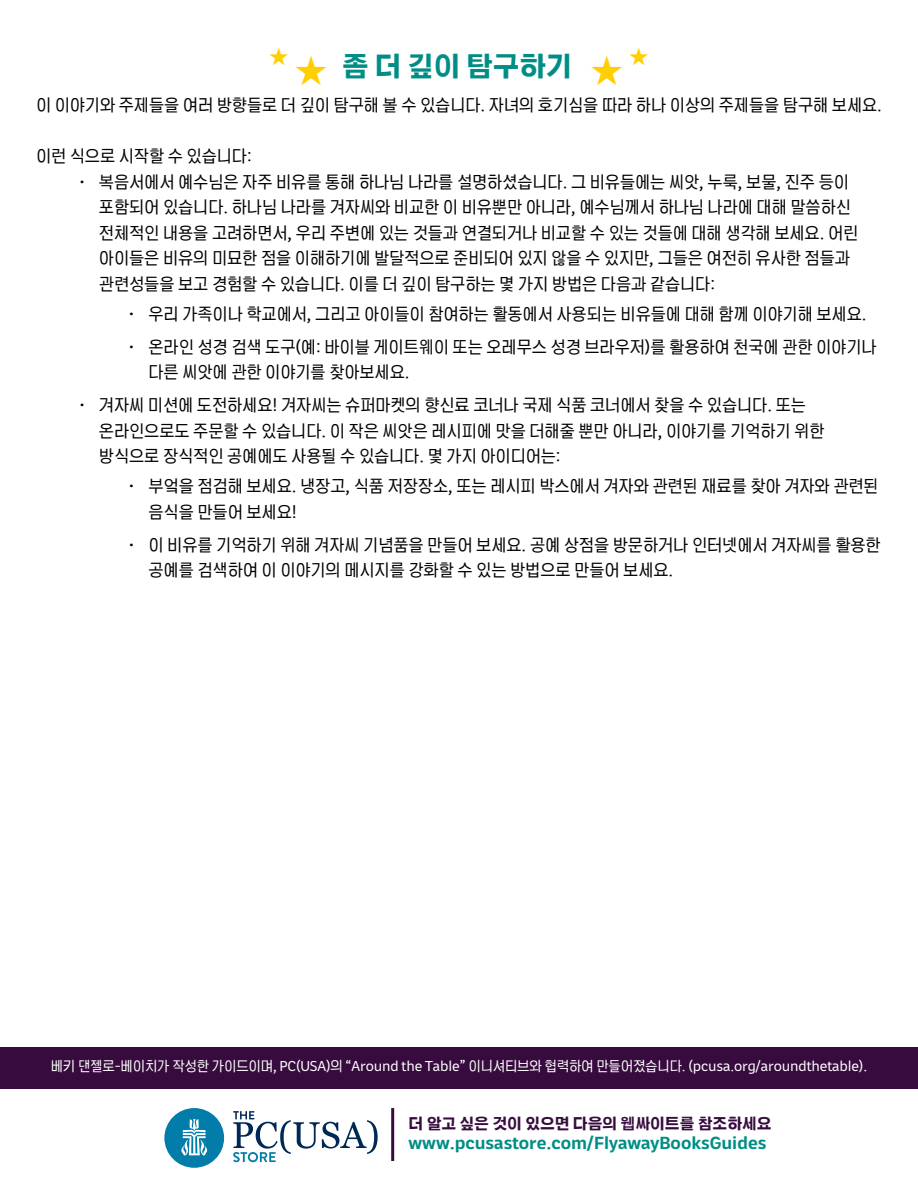
<style>
.page{position:relative;width:918px;height:1188px;background:#fff}
.page>*{position:absolute;margin:0;border:0;box-sizing:border-box;transform-origin:0 0}
.t1{font:700 27px "Neutronic Hangeul";color:#008d85}
.t2{font:16.5px/25.5px "Neutronic Hangeul";color:#000}
.t3{font:600 16.5px "Neutronic Hangeul";color:#008d85}
.t4{font:700 15px "Neutronic Hangeul";color:#380b3f}
.t5{font:13.5px "Neutronic Hangeul";letter-spacing:-.01em;color:#fff}
</style>
<div class="page">
<div style="left:0;top:1047px;width:918px;height:42px;background:#380b3f"></div>
<div style="left:164px;top:1108px;width:60px;height:60px;background:#027ca8;border-radius:50%"></div>
<svg style="left:181px;top:1119px;width:26px;height:36px"></svg>
<svg style="left:233px;top:1111px;width:145px;height:51px"></svg>
<hr style="left:391px;top:1108px;width:3px;height:53px;background:#380b3f">
<h1 class="t1" style="left:342px;top:50px;width:232px">좀 더 깊이 탐구하기</h1>
<p class="t2" style="left:36px;top:93px;width:847px">이 이야기와 주제들을 여러 방향들로 더 깊이 탐구해 볼 수 있습니다. 자녀의 호기심을 따라 하나 이상의 주제들을 탐구해 보세요.</p>
<p class="t2" style="left:36px;top:144px;width:217px">이런 식으로 시작할 수 있습니다:</p>
<p class="t2" style="left:99px;top:169px;width:761px;text-indent:-20px">• 복음서에서 예수님은 자주 비유를 통해 하나님 나라를 설명하셨습니다. 그 비유들에는 씨앗, 누룩, 보물, 진주 등이 포함되어 있습니다. 하나님 나라를 겨자씨와 비교한 이 비유뿐만 아니라, 예수님께서 하나님 나라에 대해 말씀하신 전체적인 내용을 고려하면서, 우리 주변에 있는 것들과 연결되거나 비교할 수 있는 것들에 대해 생각해 보세요. 어린 아이들은 비유의 미묘한 점을 이해하기에 발달적으로 준비되어 있지 않을 수 있지만, 그들은 여전히 유사한 점들과 관련성들을 보고 경험할 수 있습니다. 이를 더 깊이 탐구하는 몇 가지 방법은 다음과 같습니다:</p>
<p class="t2" style="left:128px;top:301px;width:740px">• 우리 가족이나 학교에서, 그리고 아이들이 참여하는 활동에서 사용되는 비유들에 대해 함께 이야기해 보세요.</p>
<p class="t2" style="left:148px;top:334px;width:730px;text-indent:-20px">• 온라인 성경 검색 도구(예: 바이블 게이트웨이 또는 오레무스 성경 브라우저)를 활용하여 천국에 관한 이야기나 다른 씨앗에 관한 이야기를 찾아보세요.</p>
<p class="t2" style="left:99px;top:393px;width:727px;text-indent:-20px">• 겨자씨 미션에 도전하세요! 겨자씨는 슈퍼마켓의 향신료 코너나 국제 식품 코너에서 찾을 수 있습니다. 또는 온라인으로도 주문할 수 있습니다. 이 작은 씨앗은 레시피에 맛을 더해줄 뿐만 아니라, 이야기를 기억하기 위한 방식으로 장식적인 공예에도 사용될 수 있습니다. 몇 가지 아이디어는:</p>
<p class="t2" style="left:148px;top:474px;width:732px;text-indent:-20px">• 부엌을 점검해 보세요. 냉장고, 식품 저장장소, 또는 레시피 박스에서 겨자와 관련된 재료를 찾아 겨자와 관련된 음식을 만들어 보세요!</p>
<p class="t2" style="left:148px;top:532px;width:734px;text-indent:-20px">• 이 비유를 기억하기 위해 겨자씨 기념품을 만들어 보세요. 공예 상점을 방문하거나 인터넷에서 겨자씨를 활용한 공예를 검색하여 이 이야기의 메시지를 강화할 수 있는 방법으로 만들어 보세요.</p>
<p class="t5" style="left:51px;top:1058px;width:818px">베키 댄젤로-베이치가 작성한 가이드이며, PC(USA)의 “Around the Table” 이니셔티브와 협력하여 만들어졌습니다. (pcusa.org/aroundthetable).</p>
<p class="t4" style="left:409px;top:1115px;width:365px">더 알고 싶은 것이 있으면 다음의 웹싸이트를 참조하세요</p>
<p class="t3" style="left:409px;top:1133px;width:359px">www.pcusastore.com/FlyawayBooksGuides</p>
</div>
